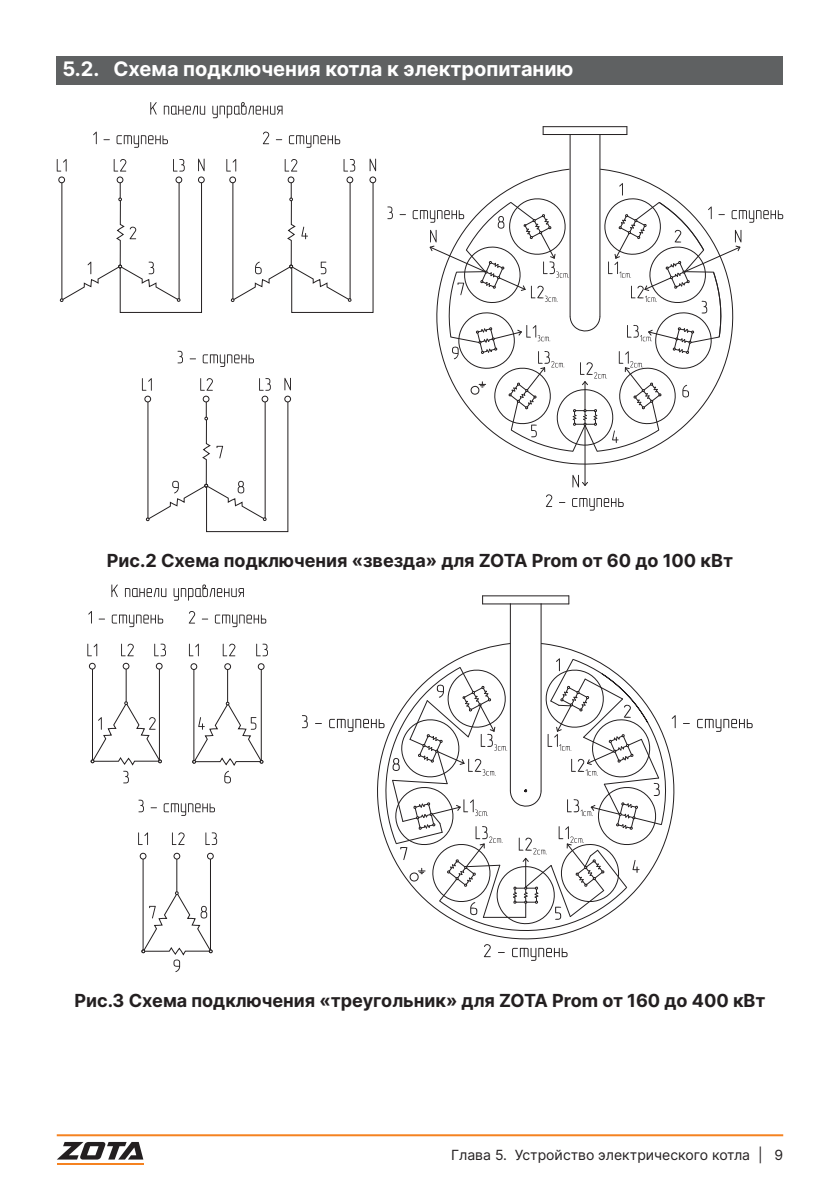
<style>
.page{position:relative;width:840px;height:1191px;background:#fff}
.page>*{position:absolute;margin:0;border:0;box-sizing:border-box;transform-origin:0 0}
.t1{font:700 20px "Inter";color:#fff}
.t2{font:700 18px "Inter";color:#231f20}
.t3{font:14px "Inter";color:#231f20}
</style>
<div class="page">
<hr style="left:57px;top:1134px;width:725px;height:2px;background:#f58220">
<svg style="left:57px;top:1142px;width:86px;height:17px"></svg>
<hr style="left:57px;top:1163px;width:86px;height:1px;background:#f58220">
<div style="left:57px;top:57px;width:725px;height:28px;background:#5f6162"></div>
<svg style="left:150px;top:102px;width:132px;height:16px"></svg>
<svg style="left:93px;top:132px;width:75px;height:16px"></svg>
<svg style="left:59px;top:177px;width:145px;height:136px"></svg>
<svg style="left:198px;top:159px;width:6px;height:12px"></svg>
<svg style="left:57px;top:159px;width:10px;height:12px"></svg>
<svg style="left:114px;top:159px;width:12px;height:12px"></svg>
<svg style="left:173px;top:159px;width:12px;height:12px"></svg>
<svg style="left:263px;top:132px;width:77px;height:16px"></svg>
<svg style="left:229px;top:177px;width:146px;height:136px"></svg>
<svg style="left:369px;top:159px;width:7px;height:12px"></svg>
<svg style="left:226px;top:159px;width:10px;height:12px"></svg>
<svg style="left:284px;top:159px;width:13px;height:12px"></svg>
<svg style="left:343px;top:159px;width:12px;height:12px"></svg>
<svg style="left:177px;top:351px;width:77px;height:16px"></svg>
<svg style="left:142px;top:378px;width:149px;height:154px"></svg>
<svg style="left:520px;top:169px;width:130px;height:315px"></svg>
<svg style="left:546px;top:494px;width:77px;height:16px"></svg>
<hr style="left:569px;top:134px;width:30px;height:1px;background:#231f20">
<hr style="left:599px;top:134px;width:1px;height:182px;background:#231f20">
<svg style="left:599px;top:127px;width:28px;height:8px"></svg>
<hr style="left:543px;top:126px;width:83px;height:1px;background:#231f20">
<svg style="left:542px;top:127px;width:27px;height:8px"></svg>
<hr style="left:569px;top:134px;width:1px;height:182px;background:#231f20">
<svg style="left:572px;top:474px;width:15px;height:14px"></svg>
<hr style="left:584px;top:425px;width:1px;height:60px;background:#231f20">
<svg style="left:387px;top:183px;width:395px;height:270px"></svg>
<svg style="left:111px;top:584px;width:133px;height:16px"></svg>
<hr style="left:92px;top:669px;width:1px;height:91px;background:#231f20">
<hr style="left:126px;top:669px;width:1px;height:35px;background:#231f20">
<hr style="left:159px;top:669px;width:1px;height:91px;background:#231f20">
<svg style="left:89px;top:663px;width:6px;height:6px"></svg>
<svg style="left:123px;top:663px;width:6px;height:6px"></svg>
<svg style="left:156px;top:663px;width:6px;height:6px"></svg>
<svg style="left:88px;top:611px;width:75px;height:16px"></svg>
<svg style="left:91px;top:701px;width:71px;height:64px"></svg>
<svg style="left:123px;top:771px;width:6px;height:12px"></svg>
<svg style="left:87px;top:643px;width:10px;height:13px"></svg>
<svg style="left:121px;top:643px;width:13px;height:13px"></svg>
<svg style="left:154px;top:643px;width:12px;height:13px"></svg>
<hr style="left:193px;top:669px;width:1px;height:92px;background:#231f20">
<hr style="left:227px;top:669px;width:1px;height:34px;background:#231f20">
<hr style="left:261px;top:669px;width:1px;height:92px;background:#231f20">
<svg style="left:191px;top:663px;width:6px;height:6px"></svg>
<svg style="left:224px;top:663px;width:6px;height:6px"></svg>
<svg style="left:258px;top:663px;width:6px;height:6px"></svg>
<svg style="left:189px;top:611px;width:77px;height:16px"></svg>
<svg style="left:192px;top:702px;width:71px;height:63px"></svg>
<svg style="left:224px;top:771px;width:7px;height:12px"></svg>
<svg style="left:189px;top:643px;width:10px;height:13px"></svg>
<svg style="left:222px;top:643px;width:13px;height:13px"></svg>
<svg style="left:256px;top:643px;width:12px;height:13px"></svg>
<hr style="left:143px;top:859px;width:1px;height:91px;background:#231f20">
<hr style="left:176px;top:859px;width:1px;height:34px;background:#231f20">
<hr style="left:210px;top:859px;width:1px;height:92px;background:#231f20">
<svg style="left:140px;top:853px;width:6px;height:6px"></svg>
<svg style="left:174px;top:853px;width:6px;height:6px"></svg>
<svg style="left:207px;top:853px;width:6px;height:6px"></svg>
<svg style="left:138px;top:799px;width:77px;height:17px"></svg>
<svg style="left:142px;top:891px;width:70px;height:81px"></svg>
<svg style="left:138px;top:832px;width:10px;height:13px"></svg>
<svg style="left:172px;top:832px;width:12px;height:13px"></svg>
<svg style="left:205px;top:832px;width:12px;height:13px"></svg>
<svg style="left:302px;top:715px;width:50px;height:17px"></svg>
<svg style="left:697px;top:718px;width:55px;height:14px"></svg>
<svg style="left:352px;top:643px;width:338px;height:317px"></svg>
<hr style="left:510px;top:603px;width:30px;height:1px;background:#231f20">
<hr style="left:540px;top:604px;width:1px;height:187px;background:#231f20">
<svg style="left:540px;top:596px;width:29px;height:8px"></svg>
<hr style="left:482px;top:595px;width:86px;height:1px;background:#231f20">
<svg style="left:482px;top:596px;width:28px;height:8px"></svg>
<hr style="left:509px;top:604px;width:1px;height:187px;background:#231f20">
<hr style="left:483px;top:917px;width:42px;height:1px;background:#231f20">
<svg style="left:513px;top:658px;width:148px;height:262px"></svg>
<svg style="left:392px;top:667px;width:115px;height:250px"></svg>
<p class="t1" style="left:62px;top:54px;width:512px">5.2. Схема подключения котла к электропитанию</p>
<p class="t2" style="left:107px;top:548px;width:627px">Рис.2 Схема подключения «звезда» для ZOTA Prom от 60 до 100 кВт</p>
<p class="t2" style="left:74px;top:987px;width:692px">Рис.3 Схема подключения «треугольник» для ZOTA Prom от 160 до 400 кВт</p>
<p class="t3" style="left:451px;top:1144px;width:333px">Глава 5. Устройство электрического котла | 9</p>
</div>
